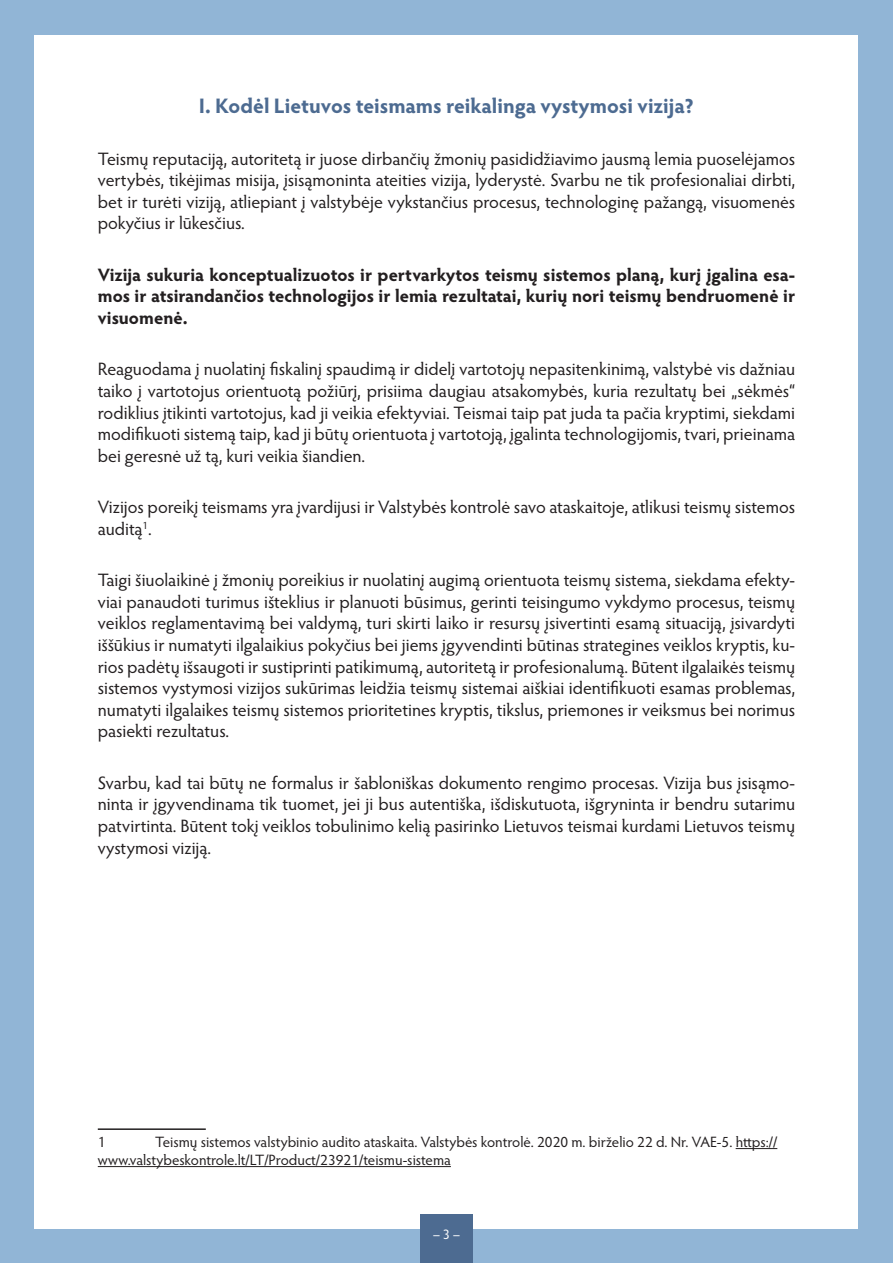
<style>
.page{position:relative;width:893px;height:1263px;background:#91b5d6}
.page>*{position:absolute;margin:0;border:0;box-sizing:border-box;transform-origin:0 0}
.Turiniui{font:700 21px "Hypatia Sans Pro";color:#4d6b91}
.t1{font:18px/21.6px "Hypatia Sans Pro";color:#231f20;text-align:justify}
.t2{font:700 18px/21.6px "Hypatia Sans Pro";color:#231f20;text-align:justify}
.footnote{font:15px/18px "Hypatia Sans Pro";letter-spacing:-.005em;color:#231f20}
.t3{font:13.95px "Hypatia Sans Pro";color:#fff}
</style>
<div class="page">
<div style="left:35px;top:35px;width:823px;height:1193px;background:#fff"></div>
<div style="left:420px;top:1214px;width:53px;height:49px;background:#4d6b91"></div>
<hr style="left:98px;top:1128px;width:108px;height:2px;background:#231f20">
<hr style="left:736px;top:1148px;width:41px;height:1px;background:#231f20">
<hr style="left:98px;top:1166px;width:353px;height:1px;background:#231f20">
<p class="Turiniui" style="left:199px;top:91px;width:497px">I. Kodėl Lietuvos teismams reikalinga vystymosi vizija?</p>
<p class="t1" style="left:98px;top:147px;width:699px">Teismų reputaciją, autoritetą ir juose dirbančių žmonių pasididžiavimo jausmą lemia puoselėjamos vertybės, tikėjimas misija, įsisąmoninta ateities vizija, lyderystė. Svarbu ne tik profesionaliai dirbti, bet ir turėti viziją, atliepiant į valstybėje vykstančius procesus, technologinę pažangą, visuomenės pokyčius ir lūkesčius.</p>
<p class="t2" style="left:98px;top:263px;width:699px">Vizija sukuria konceptualizuotos ir pertvarkytos teismų sistemos planą, kurį įgalina esa&shy;mos ir atsirandančios technologijos ir lemia rezultatai, kurių nori teismų bendruomenė ir visuomenė.</p>
<p class="t1" style="left:98px;top:358px;width:699px">Reaguodama į nuolatinį fiskalinį spaudimą ir didelį vartotojų nepasitenkinimą, valstybė vis dažniau taiko į vartotojus orientuotą požiūrį, prisiima daugiau atsakomybės, kuria rezultatų bei „sėkmės“ rodiklius įtikinti vartotojus, kad ji veikia efektyviai. Teismai taip pat juda ta pačia kryptimi, siekdami modifikuoti sistemą taip, kad ji būtų orientuota į vartotoją, įgalinta technologijomis, tvari, prieinama bei geresnė už tą, kuri veikia šiandien.</p>
<p class="t1" style="left:98px;top:496px;width:699px">Vizijos poreikį teismams yra įvardijusi ir Valstybės kontrolė savo ataskaitoje, atlikusi teismų sistemos auditą<sup>1</sup>.</p>
<p class="t1" style="left:98px;top:569px;width:699px">Taigi šiuolaikinė į žmonių poreikius ir nuolatinį augimą orientuota teismų sistema, siekdama efekty&shy;viai panaudoti turimus išteklius ir planuoti būsimus, gerinti teisingumo vykdymo procesus, teismų veiklos reglamentavimą bei valdymą, turi skirti laiko ir resursų įsivertinti esamą situaciją, įsivardyti iššūkius ir numatyti ilgalaikius pokyčius bei jiems įgyvendinti būtinas strategines veiklos kryptis, ku&shy;rios padėtų išsaugoti ir sustiprinti patikimumą, autoritetą ir profesionalumą. Būtent ilgalaikės teismų sistemos vystymosi vizijos sukūrimas leidžia teismų sistemai aiškiai identifikuoti esamas problemas, numatyti ilgalaikes teismų sistemos prioritetines kryptis, tikslus, priemones ir veiksmus bei norimus pasiekti rezultatus.</p>
<p class="t1" style="left:98px;top:771px;width:699px">Svarbu, kad tai būtų ne formalus ir šabloniškas dokumento rengimo procesas. Vizija bus įsisąmo&shy;ninta ir įgyvendinama tik tuomet, jei ji bus autentiška, išdiskutuota, išgryninta ir bendru sutarimu patvirtinta. Būtent tokį veiklos tobulinimo kelią pasirinko Lietuvos teismai kurdami Lietuvos teismų vystymosi viziją.</p>
<p class="footnote" style="left:98px;top:1132px;width:681px;text-indent:57px">Teismų sistemos valstybinio audito ataskaita. Valstybės kontrolė. 2020 m. birželio 22 d. Nr. VAE-5. https:// www.valstybeskontrole.lt/LT/Product/23921/teismu-sistema</p>
<p class="footnote" style="left:98px;top:1132px;width:9px">1</p>
<p class="t3" style="left:433px;top:1224px;width:28px">– 3 –</p>
</div>
